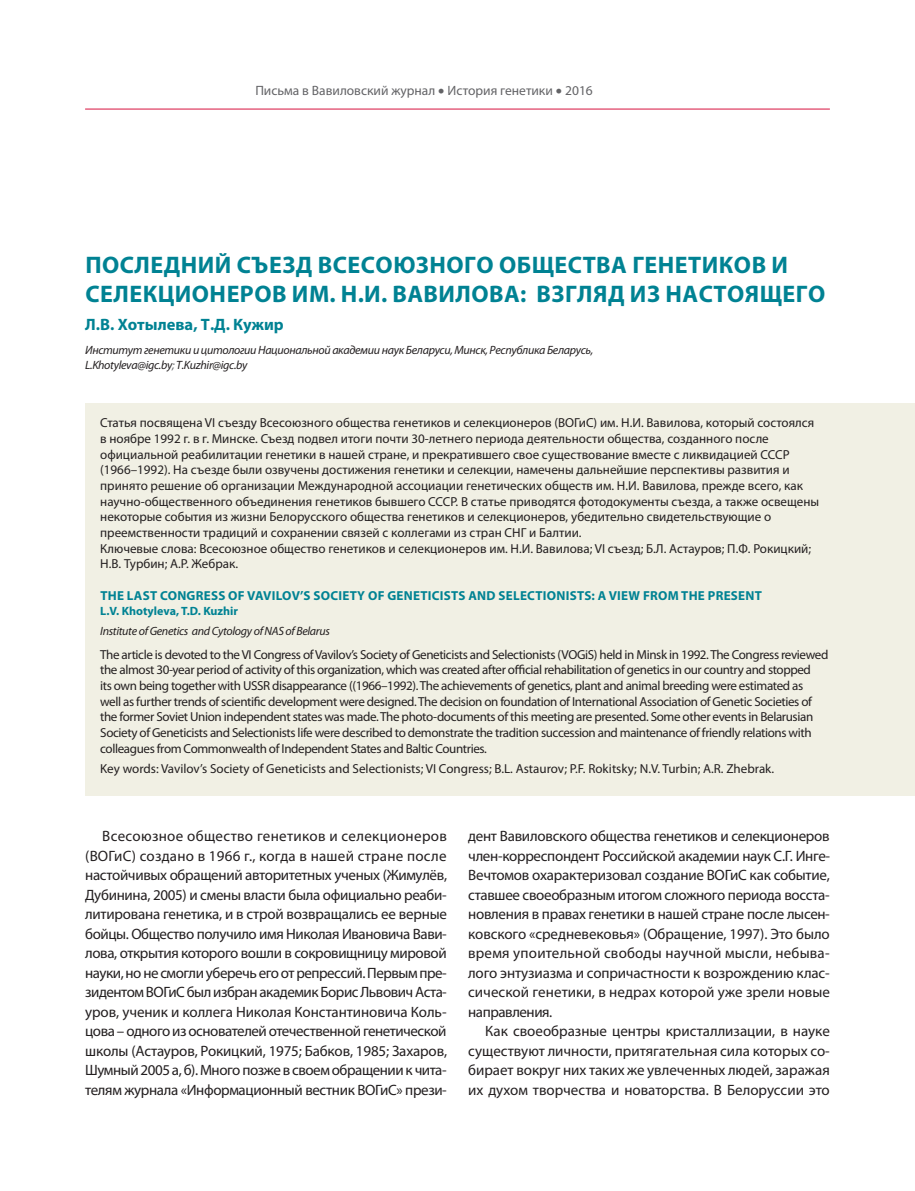
<style>
.page{position:relative;width:915px;height:1191px;background:#fff}
.page>*{position:absolute;margin:0;border:0;box-sizing:border-box;transform-origin:0 0}
.Заголовок_статьи{font:700 24px/28.8px "Myriad Pro";letter-spacing:.02em;color:#008293}
.Авторы{font:700 16.5px "Myriad Pro";color:#008293}
.Основной_текст_new{font:15px/19.5px "Myriad Pro";letter-spacing:-.005em;color:#231f20;text-align:justify}
.t1{font:13.5px "Myriad Pro";color:#636366}
._004_VJ__Анотация{font:13.05px/15.6px "Myriad Pro";color:#231f20}
.Об_авторах_УДК_ВАК{font:13.05px/15.6px "Myriad Pro";letter-spacing:-.03em;color:#231f20}
._004_VJ__Анотация-2{font:700 13.05px "Myriad Pro";letter-spacing:.02em;color:#008293}
.Об_авторах_УДК_ВАК-2{font:italic 12px/15px "Myriad Pro";letter-spacing:-.025em;color:#231f20}
._004_VJ__Анотация-3{font:700 12px "Myriad Pro";color:#008293}
.s1{color:#636366}
</style>
<div class="page">
<hr style="left:85px;top:109px;width:744px;height:1px;background:#d7123e">
<div style="left:85px;top:402px;width:829px;height:393px;background:#f1f0e4"></div>
<p class="t1" style="left:255px;top:83px;width:339px">Письма в Вавиловский журнал • История генетики • 2016</p>
<p class="Заголовок_статьи" style="left:85px;top:250px;width:741px">ПОСЛЕДНИЙ СЪЕЗД ВСЕСОЮЗНОГО ОБЩЕСТВА ГЕНЕТИКОВ И<br>СЕЛЕКЦИОНЕРОВ ИМ. Н.И. ВАВИЛОВА: ВЗГЛЯД ИЗ НАСТОЯЩЕГО</p>
<p class="Авторы" style="left:85px;top:314px;width:200px">Л.В. Хотылева, Т.Д. Кужир</p>
<p class="Об_авторах_УДК_ВАК-2" style="left:85px;top:342px;width:509px">Институт генетики и цитологии Национальной академии наук Беларуси, Минск, Республика Беларусь,<br>L.Khotyleva@igc.by<span class="s1">;</span> T.Kuzhir@igc.by</p>
<p class="_004_VJ__Анотация" style="left:100px;top:415px;width:720px">Статья посвящена VI съезду Всесоюзного общества генетиков и селекционеров (ВОГиС) им. Н.И. Вавилова, который состоялся в ноябре 1992 г. в г. Минске. Съезд подвел итоги почти 30-летнего периода деятельности общества, созданного после официальной реабилитации генетики в нашей стране, и прекратившего свое существование вместе с ликвидацией СССР (1966–1992). На съезде были озвучены достижения генетики и селекции, намечены дальнейшие перспективы развития и принято решение об организации Международной ассоциации генетических обществ им. Н.И. Вавилова, прежде всего, как научно-общественного объединения генетиков бывшего СССР. В статье приводятся фотодокументы съезда, а также освещены некоторые события из жизни Белорусского общества генетиков и селекционеров, убедительно свидетельствующие о преемственности традиций и сохранении связей с коллегами из стран СНГ и Балтии.</p>
<p class="_004_VJ__Анотация" style="left:100px;top:540px;width:712px">Ключевые слова: Всесоюзное общество генетиков и селекционеров им. Н.И. Вавилова; VI съезд; Б.Л. Астауров; П.Ф. Рокицкий;<br>Н.В. Турбин; А.Р. Жебрак.</p>
<p class="_004_VJ__Анотация-2" style="left:100px;top:587px;width:662px">THE LAST CONGRESS OF VAVILOV’S SOCIETY OF GENETICISTS AND SELECTIONISTS: A VIEW FROM THE PRESENT</p>
<p class="_004_VJ__Анотация-3" style="left:100px;top:603px;width:139px">L.V. Khotyleva, T.D. Kuzhir</p>
<p class="Об_авторах_УДК_ВАК-2" style="left:100px;top:623px;width:231px">Institute of Genetics and Cytology of NAS of Belarus</p>
<p class="Об_авторах_УДК_ВАК" style="left:100px;top:646px;width:729px">The article is devoted to the VI Congress of Vavilov’s Society of Geneticists and Selectionists (VOGiS) held in Minsk in 1992. The Congress reviewed the almost 30-year period of activity of this organization, which was created after official rehabilitation of genetics in our country and stopped<br>its own being together with USSR disappearance ((1966–1992). The achievements of genetics, plant and animal breeding were estimated as<br>well as further trends of scientific development were designed. The decision on foundation of International Association of Genetic Societies of the former Soviet Union independent states was made. The photo-documents of this meeting are presented. Some other events in Belarusian Society of Geneticists and Selectionists life were described to demonstrate the tradition succession and maintenance of friendly relations with colleagues from Commonwealth of Independent States and Baltic Countries.</p>
<p class="_004_VJ__Анотация" style="left:100px;top:760px;width:675px">Key words: Vavilov’s Society of Geneticists and Selectionists; VI Congress; B.L. Astaurov; P.F. Rokitsky; N.V. Turbin; A.R. Zhebrak.</p>
<p class="Основной_текст_new" style="left:85px;top:826px;width:363px;text-indent:17px">Всесоюзное общество генетиков и селекционеров (ВОГиС) создано в 1966 г., когда в нашей стране после настойчивых обращений авторитетных ученых (Жимулёв, Дубинина, 2005) и смены власти была официально реаби&shy;литирована генетика, и в строй возвращались ее верные бойцы. Общество получило имя Николая Ивановича Вави&shy;лова, открытия которого вошли в сокровищницу мировой науки, но не смогли уберечь его от репрессий. Первым пре&shy;зидентом ВОГиС был избран академик Борис Львович Аста&shy;уров, ученик и коллега Николая Константиновича Коль&shy;цова – одного из основателей отечественной генетической школы (Астауров, Рокицкий, 1975; Бабков, 1985; Захаров, Шумный 2005 а, б). Много позже в своем обращении к чита&shy;телям журнала «Информационный вестник ВОГиС» прези-</p>
<p class="Основной_текст_new" style="left:468px;top:826px;width:363px">дент Вавиловского общества генетиков и селекционеров член-корреспондент Российской академии наук С.Г. Инге-Вечтомов охарактеризовал создание ВОГиС как событие, ставшее своеобразным итогом сложного периода восста&shy;новления в правах генетики в нашей стране после лысен&shy;ковского «средневековья» (Обращение, 1997). Это было время упоительной свободы научной мысли, небыва&shy;лого энтузиазма и сопричастности к возрождению клас&shy;сической генетики, в недрах которой уже зрели новые направления.</p>
<p class="Основной_текст_new" style="left:468px;top:1021px;width:363px;text-indent:17px">Как своеобразные центры кристаллизации, в науке существуют личности, притягательная сила которых со&shy;бирает вокруг них таких же увлеченных людей, заражая их духом творчества и новаторства. В Белоруссии это</p>
</div>
